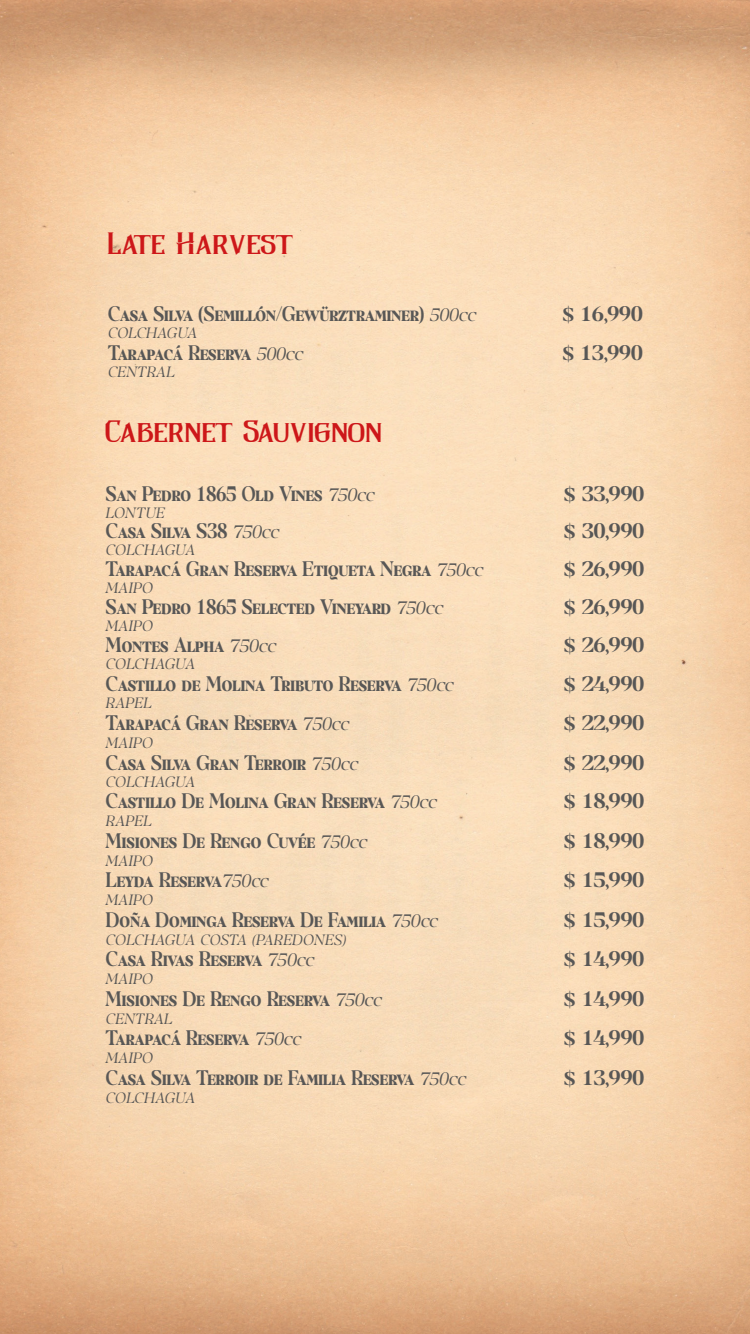
<style>
.page{position:relative;width:750px;height:1334px;background:#fff}
.page>*{position:absolute;margin:0;border:0;box-sizing:border-box;transform-origin:0 0}
.TITULOS{font:27px "False Widow";color:#cd1719}
.Paragraph_Style_2{font:700 19.6px "Eirlys Small Caps";letter-spacing:-.03em;color:#585756;scale:.85 1}
.Paragraph_Style_2-2{font:700 19.6px "Eirlys Small Caps";letter-spacing:-.03em;color:#585756}
.Paragraph_Style_2-3{font:700 19.6px "Eirlys Small Caps";letter-spacing:-.05em;color:#585756;scale:.85 1}
.Paragraph_Style_2-4{font:italic 14px "Eirlys Small Caps";color:#585756}
.s1{font-weight:400;font-style:italic;font-size:16.8px}
</style>
<div class="page">
<img style="left:0;top:0;width:750px;height:1334px">
<p class="TITULOS" style="left:107px;top:227px;width:187px">Late Harvest</p>
<p class="Paragraph_Style_2" style="left:108px;top:301px;width:436px">Casa Silva (Semillón/Gewürztraminer) <span class="s1">500cc</span></p>
<p class="Paragraph_Style_2-3" style="left:108px;top:339px;width:232px">Tarapacá Reserva <span class="s1">500cc</span></p>
<p class="Paragraph_Style_2-4" style="left:108px;top:324px;width:91px">COLCHAGUA</p>
<p class="Paragraph_Style_2-4" style="left:108px;top:363px;width:68px">CENTRAL</p>
<p class="TITULOS" style="left:106px;top:414px;width:278px">Cabernet Sauvignon</p>
<p class="Paragraph_Style_2" style="left:106px;top:481px;width:318px">San Pedro 1865 Old Vines <span class="s1">750cc</span></p>
<p class="Paragraph_Style_2-4" style="left:106px;top:503px;width:61px">LONTUE</p>
<p class="Paragraph_Style_2-4" style="left:106px;top:541px;width:91px">COLCHAGUA</p>
<p class="Paragraph_Style_2-4" style="left:106px;top:579px;width:49px">MAIPO</p>
<p class="Paragraph_Style_2-4" style="left:106px;top:617px;width:49px">MAIPO</p>
<p class="Paragraph_Style_2-4" style="left:106px;top:655px;width:91px">COLCHAGUA</p>
<p class="Paragraph_Style_2" style="left:106px;top:518px;width:206px">Casa Silva S38 <span class="s1">750cc</span></p>
<p class="Paragraph_Style_2" style="left:106px;top:556px;width:446px">Tarapacá Gran Reserva Etiqueta Negra <span class="s1">750cc</span></p>
<p class="Paragraph_Style_2" style="left:106px;top:594px;width:399px">San Pedro 1865 Selected Vineyard <span class="s1">750cc</span></p>
<p class="Paragraph_Style_2" style="left:106px;top:632px;width:203px">Montes Alpha <span class="s1">750cc</span></p>
<p class="Paragraph_Style_2" style="left:106px;top:670px;width:412px">Castillo de Molina Tributo Reserva <span class="s1">750cc</span></p>
<p class="Paragraph_Style_2-4" style="left:106px;top:694px;width:48px">RAPEL</p>
<p class="Paragraph_Style_2-4" style="left:106px;top:734px;width:49px">MAIPO</p>
<p class="Paragraph_Style_2" style="left:106px;top:710px;width:289px">Tarapacá Gran Reserva <span class="s1">750cc</span></p>
<p class="Paragraph_Style_2-2" style="left:562px;top:301px;width:82px">$ 16,990</p>
<p class="Paragraph_Style_2-2" style="left:562px;top:340px;width:82px">$ 13,990</p>
<p class="Paragraph_Style_2-2" style="left:563px;top:481px;width:82px">$ 33,990</p>
<p class="Paragraph_Style_2-2" style="left:563px;top:518px;width:82px">$ 30,990</p>
<p class="Paragraph_Style_2-2" style="left:563px;top:556px;width:82px">$ 26,990</p>
<p class="Paragraph_Style_2-2" style="left:563px;top:594px;width:82px">$ 26,990</p>
<p class="Paragraph_Style_2-2" style="left:563px;top:632px;width:82px">$ 26,990</p>
<p class="Paragraph_Style_2-2" style="left:563px;top:670px;width:82px">$ 24,990</p>
<p class="Paragraph_Style_2-2" style="left:563px;top:710px;width:82px">$ 22,990</p>
<p class="Paragraph_Style_2" style="left:106px;top:750px;width:299px">Casa Silva Gran Terroir <span class="s1">750cc</span></p>
<p class="Paragraph_Style_2-2" style="left:563px;top:750px;width:82px">$ 22,990</p>
<p class="Paragraph_Style_2-4" style="left:106px;top:773px;width:91px">COLCHAGUA</p>
<p class="Paragraph_Style_2" style="left:106px;top:788px;width:392px">Castillo De Molina Gran Reserva <span class="s1">750cc</span></p>
<p class="Paragraph_Style_2" style="left:106px;top:828px;width:310px">Misiones De Rengo Cuvée <span class="s1">750cc</span></p>
<p class="Paragraph_Style_2-4" style="left:106px;top:812px;width:48px">RAPEL</p>
<p class="Paragraph_Style_2-4" style="left:106px;top:851px;width:49px">MAIPO</p>
<p class="Paragraph_Style_2-4" style="left:106px;top:891px;width:49px">MAIPO</p>
<p class="Paragraph_Style_2" style="left:106px;top:867px;width:194px">Leyda Reserva<span class="s1">750cc</span></p>
<p class="Paragraph_Style_2-2" style="left:563px;top:788px;width:82px">$ 18,990</p>
<p class="Paragraph_Style_2-2" style="left:563px;top:828px;width:82px">$ 18,990</p>
<p class="Paragraph_Style_2-2" style="left:563px;top:867px;width:82px">$ 15,990</p>
<p class="Paragraph_Style_2" style="left:106px;top:907px;width:393px">Doña Dominga Reserva De Familia <span class="s1">750cc</span></p>
<p class="Paragraph_Style_2-2" style="left:563px;top:907px;width:82px">$ 15,990</p>
<p class="Paragraph_Style_2-4" style="left:106px;top:930px;width:242px">COLCHAGUA COSTA (PAREDONES)</p>
<p class="Paragraph_Style_2" style="left:106px;top:946px;width:247px">Casa Rivas Reserva <span class="s1">750cc</span></p>
<p class="Paragraph_Style_2" style="left:106px;top:986px;width:327px">Misiones De Rengo Reserva <span class="s1">750cc</span></p>
<p class="Paragraph_Style_2-4" style="left:106px;top:970px;width:49px">MAIPO</p>
<p class="Paragraph_Style_2-4" style="left:106px;top:1009px;width:68px">CENTRAL</p>
<p class="Paragraph_Style_2-4" style="left:106px;top:1049px;width:49px">MAIPO</p>
<p class="Paragraph_Style_2-3" style="left:106px;top:1025px;width:232px">Tarapacá Reserva <span class="s1">750cc</span></p>
<p class="Paragraph_Style_2" style="left:106px;top:1065px;width:426px">Casa Silva Terroir de Familia Reserva <span class="s1">750cc</span></p>
<p class="Paragraph_Style_2-4" style="left:106px;top:1088px;width:91px">COLCHAGUA</p>
<p class="Paragraph_Style_2-2" style="left:563px;top:946px;width:82px">$ 14,990</p>
<p class="Paragraph_Style_2-2" style="left:563px;top:986px;width:82px">$ 14,990</p>
<p class="Paragraph_Style_2-2" style="left:563px;top:1025px;width:82px">$ 14,990</p>
<p class="Paragraph_Style_2-2" style="left:563px;top:1065px;width:82px">$ 13,990</p>
</div>
